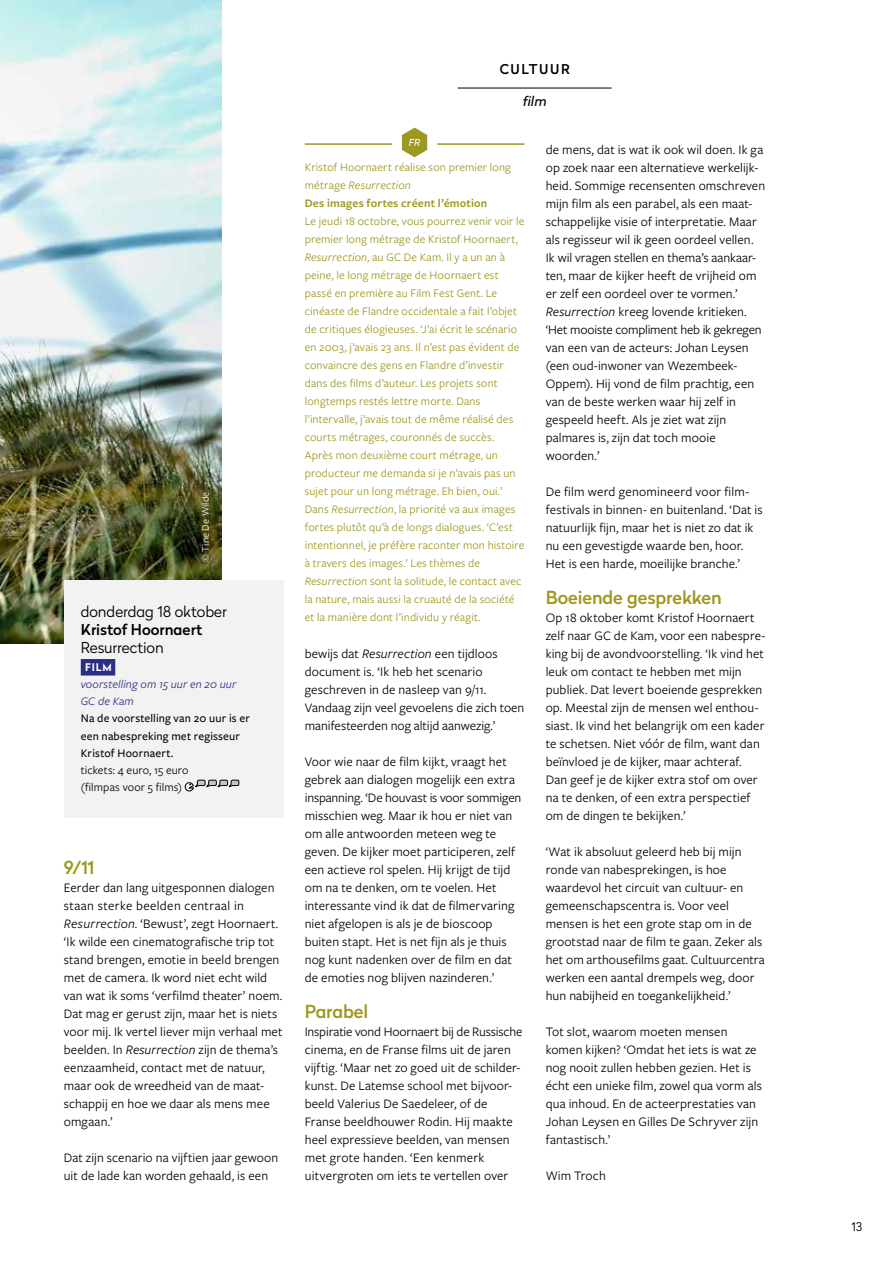
<style>
.page{position:relative;width:893px;height:1263px;background:#fff}
.page>*{position:absolute;margin:0;border:0;box-sizing:border-box;transform-origin:0 0}
.t1{font:500 18px "Radikal";letter-spacing:-.005em;color:#9d981f}
.t2{font:300 15px "Radikal";letter-spacing:-.005em;color:#000}
.t3{font:500 15px "Radikal";color:#000}
.t4{font:13.5px/18px "Freight Sans Pro";letter-spacing:.01em;color:#000}
.t5{font:500 13.5px "Radikal";letter-spacing:.12em;color:#000}
.t6{font:italic 13.5px "Radikal";color:#000}
.t7{font:12px/18px "Freight Sans Pro";letter-spacing:.01em;color:#9d981f}
.t8{font:500 12px/17.2px "Freight Sans Pro";letter-spacing:.015em;color:#000}
.t9{font:12px/17.2px "Freight Sans Pro";letter-spacing:.01em;color:#000}
.t10{font:italic 12px/17.2px "Freight Sans Pro";letter-spacing:.01em;color:#2c2d84}
.t11{font:300 12px "Radikal";color:#000}
.t12{font:10.5px "Freight Sans Pro";letter-spacing:.015em;color:#fff}
.t13{font:700 10.5px "Radikal";color:#fff}
.t14{font:italic 9.6px "Radikal";color:#fff}
.s1{font-style:italic}
.s2{font-weight:600}
</style>
<div class="page">
<hr style="left:458px;top:88px;width:154px;height:1px;background:#000">
<img style="left:0;top:0;width:221px;height:644px">
<div style="left:64px;top:580px;width:219px;height:237px;background:#f2f2f2"></div>
<div style="left:81px;top:659px;width:34px;height:16px;background:#2c2d84"></div>
<svg style="left:185px;top:779px;width:54px;height:12px"></svg>
<hr style="left:305px;top:143px;width:87px;height:2px;background:#9d981f">
<hr style="left:437px;top:143px;width:87px;height:2px;background:#9d981f">
<svg style="left:402px;top:128px;width:25px;height:29px"></svg>
<p class="t12" style="left:199px;top:562px;width:72px;rotate:-90deg">© Tine De Wilde</p>
<p class="t2" style="left:81px;top:600px;width:148px">donderdag 18 oktober</p>
<p class="t3" style="left:81px;top:618px;width:123px">Kristof Hoornaert</p>
<p class="t2" style="left:81px;top:636px;width:84px">Resurrection</p>
<p class="t13" style="left:85px;top:659px;width:28px">FILM</p>
<p class="t10" style="left:81px;top:675px;width:157px">voorstelling om 15 uur en 20 uur<br>GC de Kam</p>
<p class="t8" style="left:81px;top:709px;width:171px">Na de voorstelling van 20 uur is er een nabespreking met regisseur<br>Kristof Hoornaert.</p>
<p class="t9" style="left:81px;top:761px;width:109px">tickets: 4 euro, 15 euro (filmpas voor 5 films)</p>
<h1 class="t1" style="left:64px;top:854px;width:32px">9/11</h1>
<p class="t4" style="left:64px;top:878px;width:220px">Eerder dan lang uitgesponnen dialogen staan sterke beelden centraal in <span class="s1">Resurrection</span>. ‘Bewust’, zegt Hoornaert. ‘Ik wilde een cinematografische trip tot stand brengen, emotie in beeld brengen met de camera. Ik word niet echt wild van wat ik soms ‘verfilmd theater’ noem.<br>Dat mag er gerust zijn, maar het is niets voor mij. Ik vertel liever mijn verhaal met beelden. In <span class="s1">Resurrection</span> zijn de thema’s eenzaamheid, contact met de natuur, maar ook de wreedheid van de maat&shy;schappij en hoe we daar als mens mee omgaan.’</p>
<p class="t4" style="left:64px;top:1148px;width:216px">Dat zijn scenario na vijftien jaar gewoon uit de lade kan worden gehaald, is een</p>
<p class="t5" style="left:500px;top:59px;width:72px">CULTUUR</p>
<p class="t6" style="left:523px;top:92px;width:25px">film</p>
<p class="t14" style="left:409px;top:136px;width:13px">FR</p>
<p class="t7" style="left:305px;top:158px;width:208px">Kristof Hoornaert réalise son premier long métrage <span class="s1">Resurrection<br></span><span class="s2">Des images fortes créent l’émotion</span></p>
<p class="t7" style="left:305px;top:212px;width:221px">Le jeudi 18 octobre, vous pourrez venir voir le premier long métrage de Kristof Hoornaert, <span class="s1">Resurrection</span>, au GC De Kam. Il y a un an à peine, le long métrage de Hoornaert est passé en première au Film Fest Gent. Le cinéaste de Flandre occidentale a fait l’objet de critiques élogieuses. ‘J’ai écrit le scénario en 2003, j’avais 23 ans. Il n’est pas évident de convaincre des gens en Flandre d’investir dans des films d’auteur. Les projets sont longtemps restés lettre morte. Dans l’intervalle, j’avais tout de même réalisé des courts métrages, couronnés de succès.<br>Après mon deuxième court métrage, un producteur me demanda si je n’avais pas un sujet pour un long métrage. Eh bien, oui.’ Dans <span class="s1">Resurrection</span>, la priorité va aux images fortes plutôt qu’à de longs dialogues. ‘C’est intentionnel, je préfère raconter mon histoire à travers des images.’ Les thèmes de <span class="s1">Resurrection</span> sont la solitude, le contact avec la nature, mais aussi la cruauté de la société et la manière dont l’individu y réagit.</p>
<p class="t4" style="left:305px;top:644px;width:221px">bewijs dat <span class="s1">Resurrection</span> een tijdloos document is. ‘Ik heb het scenario geschreven in de nasleep van 9/11.<br>Vandaag zijn veel gevoelens die zich toen manifesteerden nog altijd aanwezig.’</p>
<p class="t4" style="left:305px;top:752px;width:218px">Voor wie naar de film kijkt, vraagt het gebrek aan dialogen mogelijk een extra inspanning. ‘De houvast is voor sommigen misschien weg. Maar ik hou er niet van om alle antwoorden meteen weg te geven. De kijker moet participeren, zelf een actieve rol spelen. Hij krijgt de tijd om na te denken, om te voelen. Het interessante vind ik dat de filmervaring niet afgelopen is als je de bioscoop buiten stapt. Het is net fijn als je thuis nog kunt nadenken over de film en dat de emoties nog blijven nazinderen.’</p>
<h1 class="t1" style="left:305px;top:998px;width:65px">Parabel</h1>
<p class="t4" style="left:305px;top:1022px;width:219px">Inspiratie vond Hoornaert bij de Russische cinema, en de Franse films uit de jaren vijftig. ‘Maar net zo goed uit de schilder&shy;kunst. De Latemse school met bijvoor&shy;beeld Valerius De Saedeleer, of de Franse beeldhouwer Rodin. Hij maakte heel expressieve beelden, van mensen met grote handen. ‘Een kenmerk uitvergroten om iets te vertellen over</p>
<p class="t4" style="left:546px;top:140px;width:221px">de mens, dat is wat ik ook wil doen. Ik ga op zoek naar een alternatieve werkelijk&shy;heid. Sommige recensenten omschreven mijn film als een parabel, als een maat&shy;schappelijke visie of interpretatie. Maar als regisseur wil ik geen oordeel vellen.<br>Ik wil vragen stellen en thema’s aankaar&shy;ten, maar de kijker heeft de vrijheid om er zelf een oordeel over te vormen.’ <span class="s1">Resurrection</span> kreeg lovende kritieken. ‘Het mooiste compliment heb ik gekregen van een van de acteurs: Johan Leysen (een oud-inwoner van Wezembeek-Oppem). Hij vond de film prachtig, een van de beste werken waar hij zelf in gespeeld heeft. Als je ziet wat zijn palmares is, zijn dat toch mooie woorden.’</p>
<p class="t4" style="left:546px;top:482px;width:218px">De film werd genomineerd voor film&shy;festivals in binnen- en buitenland. ‘Dat is natuurlijk fijn, maar het is niet zo dat ik nu een gevestigde waarde ben, hoor.<br>Het is een harde, moeilijke branche.’</p>
<h1 class="t1" style="left:546px;top:584px;width:177px">Boeiende gesprekken</h1>
<p class="t4" style="left:546px;top:608px;width:221px">Op 18 oktober komt Kristof Hoornaert zelf naar GC de Kam, voor een nabespre&shy;king bij de avondvoorstelling. ‘Ik vind het leuk om contact te hebben met mijn publiek. Dat levert boeiende gesprekken op. Meestal zijn de mensen wel enthou&shy;siast. Ik vind het belangrijk om een kader te schetsen. Niet vóór de film, want dan beïnvloed je de kijker, maar achteraf.<br>Dan geef je de kijker extra stof om over na te denken, of een extra perspectief om de dingen te bekijken.’</p>
<p class="t4" style="left:546px;top:842px;width:221px">‘Wat ik absoluut geleerd heb bij mijn ronde van nabesprekingen, is hoe waardevol het circuit van cultuur- en gemeenschapscentra is. Voor veel mensen is het een grote stap om in de grootstad naar de film te gaan. Zeker als het om arthousefilms gaat. Cultuurcentra werken een aantal drempels weg, door hun nabijheid en toegankelijkheid.’</p>
<p class="t4" style="left:546px;top:1022px;width:218px">Tot slot, waarom moeten mensen komen kijken? ‘Omdat het iets is wat ze nog nooit zullen hebben gezien. Het is écht een unieke film, zowel qua vorm als qua inhoud. En de acteerprestaties van Johan Leysen en Gilles De Schryver zijn fantastisch.’</p>
<p class="t4" style="left:546px;top:1166px;width:62px">Wim Troch</p>
<p class="t11" style="left:851px;top:1218px;width:12px">13</p>
</div>
